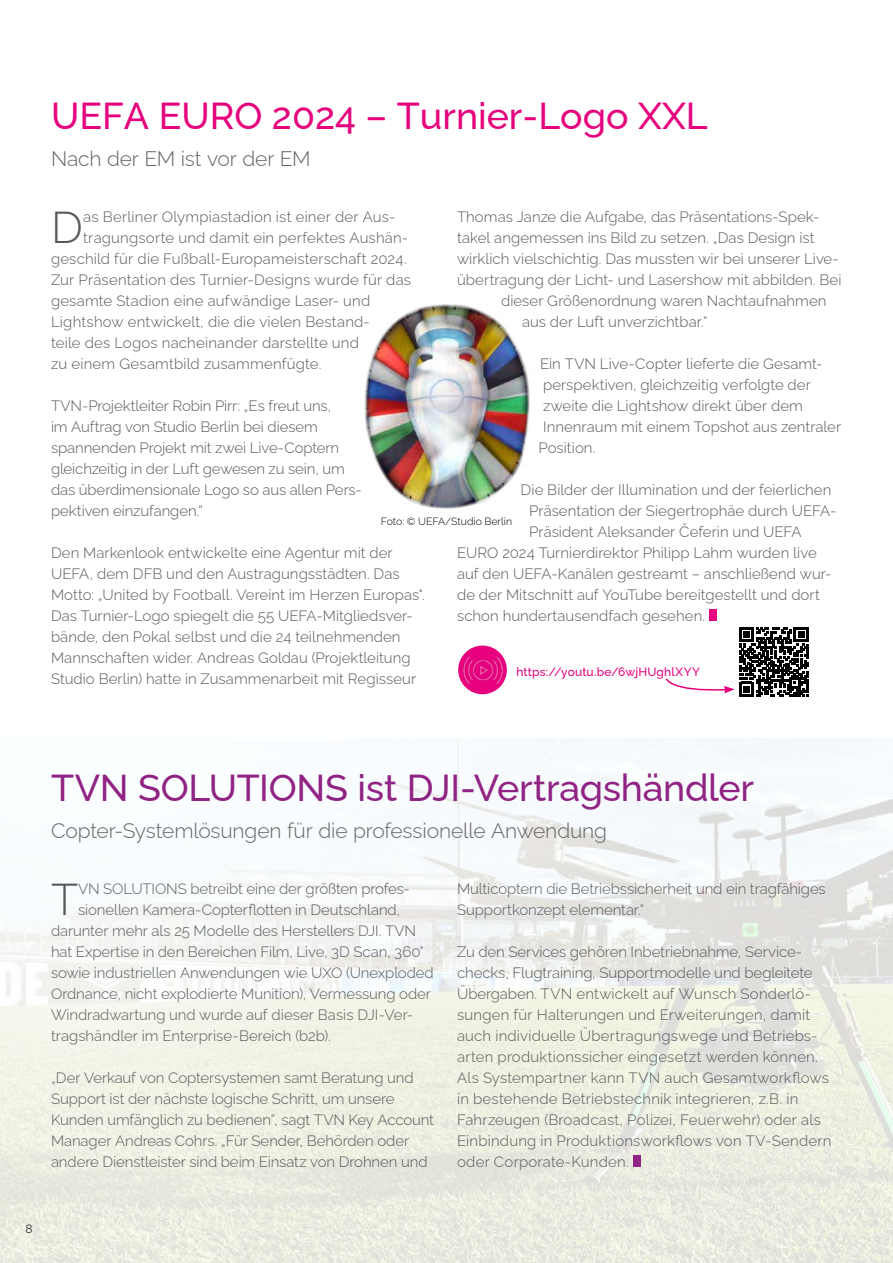
<style>
.page{position:relative;width:893px;height:1263px;background:#fff}
.page>*{position:absolute;margin:0;border:0;box-sizing:border-box;transform-origin:0 0}
.t1{font:300 44.55px "Raleway";color:#58585b}
.t2{font:500 37.5px "Raleway";letter-spacing:-.01em;color:#902383}
.t3{font:500 37.5px "Raleway";color:#e6007d}
.t4{font:300 21px "Raleway";letter-spacing:-.005em;color:#646363}
.t5{font:300 15px/21px "Raleway";color:#58585b}
.t6{font:500 12px "Raleway";letter-spacing:.01em;color:#e6007d}
.t7{font:300 12px "Raleway";color:#000}
.t8{font:300 10.5px "Raleway";color:#000}
</style>
<div class="page">
<img style="left:0;top:739px;width:893px;height:524px">
<div style="left:709px;top:609px;width:8px;height:12px;background:#e6007d"></div>
<img style="left:458px;top:645px;width:49px;height:50px">
<img style="left:364px;top:304px;width:166px;height:205px">
<svg style="left:665px;top:627px;width:144px;height:69px"></svg>
<div style="left:633px;top:1155px;width:8px;height:12px;background:#902383"></div>
<h2 class="t3" style="left:51px;top:86px;width:658px">UEFA EURO 2024 – Turnier-Logo XXL</h2>
<h3 class="t4" style="left:51px;top:141px;width:261px">Nach der EM ist vor der EM</h3>
<p class="t5" style="left:457px;top:205px;width:364px">Thomas Janze die Aufgabe, das Präsentations-Spek-</p>
<p class="t5" style="left:457px;top:226px;width:359px">takel angemessen ins Bild zu setzen. „Das Design ist</p>
<p class="t5" style="left:457px;top:247px;width:383px">wirklich vielschichtig. Das mussten wir bei unserer Live-</p>
<p class="t5" style="left:457px;top:268px;width:386px">übertragung der Licht- und Lasershow mit abbilden. Bei</p>
<p class="t5" style="left:501px;top:289px;width:327px">dieser Größenordnung waren Nachtaufnahmen</p>
<p class="t5" style="left:522px;top:310px;width:187px">aus der Luft unverzichtbar.“</p>
<p class="t5" style="left:539px;top:352px;width:304px">Ein TVN Live-Copter lieferte die Gesamt&shy;perspektiven, gleichzeitig verfolgte der zweite die Lightshow direkt über dem Innenraum mit einem Topshot aus zentraler Position.</p>
<p class="t5" style="left:521px;top:478px;width:312px">Die Bilder der Illumination und der feierlichen</p>
<p class="t5" style="left:529px;top:499px;width:309px">Präsentation der Siegertrophäe durch UEFA-</p>
<p class="t5" style="left:529px;top:520px;width:274px">Präsident Aleksander Čeferin und UEFA</p>
<p class="t5" style="left:457px;top:541px;width:361px">EURO 2024 Turnierdirektor Philipp Lahm wurden live</p>
<p class="t5" style="left:457px;top:562px;width:376px">auf den UEFA-Kanälen gestreamt – anschließend wur-</p>
<p class="t5" style="left:457px;top:583px;width:364px">de der Mitschnitt auf YouTube bereitgestellt und dort</p>
<p class="t5" style="left:457px;top:604px;width:249px">schon hundertausendfach gesehen.</p>
<h1 class="t1" style="left:51px;top:192px;width:33px">D</h1>
<p class="t5" style="left:83px;top:205px;width:314px">as Berliner Olympiastadion ist einer der Aus-</p>
<p class="t5" style="left:83px;top:226px;width:327px">tragungsorte und damit ein perfektes Aushän-</p>
<p class="t5" style="left:51px;top:247px;width:357px">geschild für die Fußball-Europameisterschaft 2024.</p>
<p class="t5" style="left:51px;top:268px;width:362px">Zur Präsentation des Turnier-Designs wurde für das</p>
<p class="t5" style="left:51px;top:289px;width:321px">gesamte Stadion eine aufwändige Laser- und</p>
<p class="t5" style="left:51px;top:310px;width:320px">Lightshow entwickelt, die die vielen Bestand-</p>
<p class="t5" style="left:51px;top:331px;width:309px">teile des Logos nacheinander darstellte und</p>
<p class="t5" style="left:51px;top:352px;width:272px">zu einem Gesamtbild zusammenfügte.</p>
<p class="t5" style="left:51px;top:394px;width:312px">TVN-Projektleiter Robin Pirr: „Es freut uns,<br>im Auftrag von Studio Berlin bei diesem spannenden Projekt mit zwei Live-Coptern gleichzeitig in der Luft gewesen zu sein, um das überdimensionale Logo so aus allen Pers&shy;pektiven einzufangen.“</p>
<p class="t5" style="left:51px;top:541px;width:375px">Den Markenlook entwickelte eine Agentur mit der UEFA, dem DFB und den Austragungsstädten. Das Motto: „United by Football. Vereint im Herzen Europas".<br>Das Turnier-Logo spiegelt die 55 UEFA-Mitgliedsver&shy;bände, den Pokal selbst und die 24 teilnehmenden Mannschaften wider. Andreas Goldau (Projektleitung Studio Berlin) hatte in Zusammenarbeit mit Regisseur</p>
<p class="t8" style="left:381px;top:512px;width:133px">Foto: © UEFA/Studio Berlin</p>
<p class="t6" style="left:516px;top:662px;width:185px">https://youtu.be/6wjHUghlXYY</p>
<h2 class="t2" style="left:51px;top:758px;width:704px">TVN SOLUTIONS ist DJI-Vertragshändler</h2>
<h3 class="t4" style="left:51px;top:814px;width:558px">Copter-Systemlösungen für die professionelle Anwendung</h3>
<h1 class="t1" style="left:51px;top:864px;width:29px">T</h1>
<p class="t5" style="left:78px;top:877px;width:333px">VN SOLUTIONS betreibt eine der größten profes-</p>
<p class="t5" style="left:78px;top:898px;width:324px">sionellen Kamera-Copterflotten in Deutschland,</p>
<p class="t5" style="left:51px;top:919px;width:367px">darunter mehr als 25 Modelle des Herstellers DJI. TVN</p>
<p class="t5" style="left:51px;top:940px;width:374px">hat Expertise in den Bereichen Film, Live, 3D Scan, 360°</p>
<p class="t5" style="left:51px;top:961px;width:384px">sowie industriellen Anwendungen wie UXO (Unexploded</p>
<p class="t5" style="left:51px;top:982px;width:381px">Ordnance, nicht explodierte Munition), Vermessung oder</p>
<p class="t5" style="left:51px;top:1003px;width:364px">Windradwartung und wurde auf dieser Basis DJI-Ver-</p>
<p class="t5" style="left:51px;top:1024px;width:281px">tragshändler im Enterprise-Bereich (b2b).</p>
<p class="t5" style="left:51px;top:1066px;width:385px">„Der Verkauf von Coptersystemen samt Beratung und Support ist der nächste logische Schritt, um unsere Kunden umfänglich zu bedienen“, sagt TVN Key Account Manager Andreas Cohrs. „Für Sender, Behörden oder andere Dienstleister sind beim Einsatz von Drohnen und</p>
<p class="t5" style="left:457px;top:877px;width:370px">Multicoptern die Betriebssicherheit und ein tragfähiges<br>Supportkonzept elementar.“</p>
<p class="t5" style="left:457px;top:940px;width:376px">Zu den Services gehören Inbetriebnahme, Service&shy;checks, Flugtraining, Supportmodelle und begleitete Übergaben. TVN entwickelt auf Wunsch Sonderlö&shy;sungen für Halterungen und Erweiterungen, damit auch individuelle Übertragungswege und Betriebs&shy;arten produktionssicher eingesetzt werden können.<br>Als Systempartner kann TVN auch Gesamtworkflows in bestehende Betriebstechnik integrieren, z.B. in Fahrzeugen (Broadcast, Polizei, Feuerwehr) oder als Einbindung in Produktionsworkflows von TV-Sendern oder Corporate-Kunden.</p>
<p class="t7" style="left:26px;top:1219px;width:9px">8</p>
</div>
